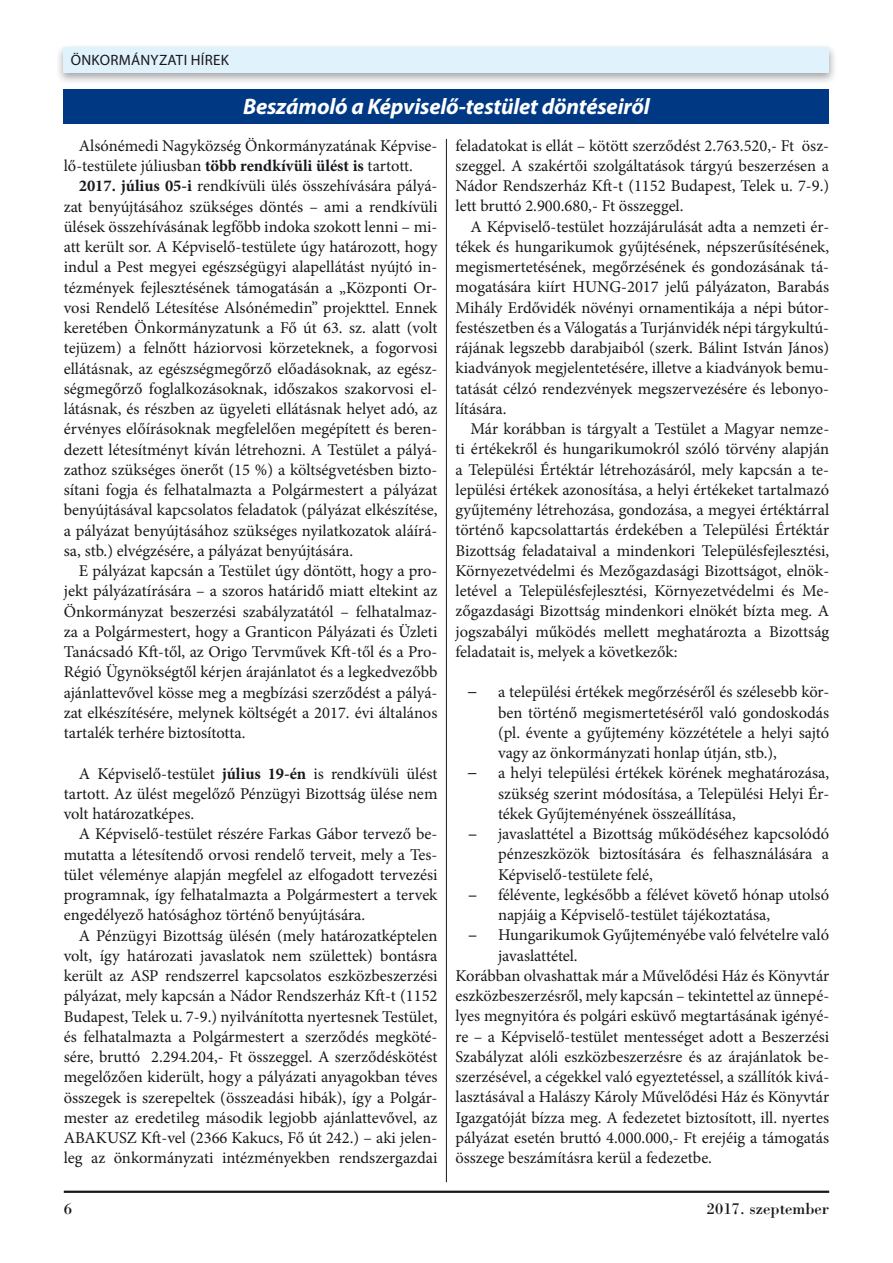
<style>
.page{position:relative;width:893px;height:1263px;background:#fff}
.page>*{position:absolute;margin:0;border:0;box-sizing:border-box;transform-origin:0 0}
.t1{font:italic 700 22.5px "Myriad Pro";letter-spacing:-.01em;color:#fff}
.t2{font:16.5px/20.2px "Minion Pro";color:#1a171c;text-align:justify}
.t3{font:16.5px "H Bodoni";color:#1a171c}
.t4{font:15px "Myriad Pro";letter-spacing:.02em;color:#1a171c}
.s1{font-weight:700}
.s2{font-family:"Bookman Old Style"}
</style>
<div class="page">
<div style="left:56px;top:43px;width:781px;height:42px;background:#1a171c;opacity:.4"></div>
<div style="left:64px;top:47px;width:765px;height:25px;background:#e0f2fb"></div>
<hr style="left:64px;top:1190px;width:765px;height:3px;background:#1a171c">
<div style="left:64px;top:89px;width:765px;height:35px;background:#003883"></div>
<hr style="left:446px;top:139px;width:1px;height:1043px;background:#1a171c">
<p class="t4" style="left:71px;top:51px;width:160px">ÖNKORMÁNYZATI HÍREK</p>
<h1 class="t1" style="left:243px;top:92px;width:408px">Beszámoló a Képviselő-testület döntéseiről</h1>
<p class="t2" style="left:64px;top:136px;width:375px;text-indent:15px">Alsónémedi Nagyközség Önkormányzatának Képvise&shy;lő-testülete júliusban <span class="s1">több rendkívüli ülést is</span> tartott.</p>
<p class="t2" style="left:64px;top:176px;width:376px;text-indent:15px"><span class="s1">2017. július 05-i</span> rendkívüli ülés összehívására pályá&shy;zat benyújtásához szükséges döntés – ami a rendkívüli ülések összehívásának legfőbb indoka szokott lenni – mi&shy;att került sor. A Képviselő-testülete úgy határozott, hogy indul a Pest megyei egészségügyi alapellátást nyújtó in&shy;tézmények fejlesztésének támogatásán a „Központi Or&shy;vosi Rendelő Létesítése Alsónémedin” projekttel. Ennek keretében Önkormányzatunk a Fő út 63. sz. alatt (volt tejüzem) a felnőtt háziorvosi körzeteknek, a fogorvosi ellátásnak, az egészségmegőrző előadásoknak, az egész&shy;ségmegőrző foglalkozásoknak, időszakos szakorvosi el&shy;látásnak, és részben az ügyeleti ellátásnak helyet adó, az érvényes előírásoknak megfelelően megépített és beren&shy;dezett létesítményt kíván létrehozni. A Testület a pályá&shy;zathoz szükséges önerőt (15 %) a költségvetésben bizto&shy;sítani fogja és felhatalmazta a Polgármestert a pályázat benyújtásával kapcsolatos feladatok (pályázat elkészítése, a pályázat benyújtásához szükséges nyilatkozatok aláírá&shy;sa, stb.) elvégzésére, a pályázat benyújtására.</p>
<p class="t2" style="left:64px;top:561px;width:375px;text-indent:15px">E pályázat kapcsán a Testület úgy döntött, hogy a pro&shy;jekt pályázatírására – a szoros határidő miatt eltekint az Önkormányzat beszerzési szabályzatától – felhatalmaz&shy;za a Polgármestert, hogy a Granticon Pályázati és Üzleti Tanácsadó Kft-től, az Origo Tervművek Kft-től és a Pro-Régió Ügynökségtől kérjen árajánlatot és a legkedvezőbb ajánlattevővel kösse meg a megbízási szerződést a pályá&shy;zat elkészítésére, melynek költségét a 2017. évi általános tartalék terhére biztosította.</p>
<p class="t2" style="left:64px;top:763px;width:375px;text-indent:15px">A Képviselő-testület <span class="s1">július 19-én</span> is rendkívüli ülést tartott. Az ülést megelőző Pénzügyi Bizottság ülése nem volt határozatképes.</p>
<p class="t2" style="left:64px;top:824px;width:375px;text-indent:15px">A Képviselő-testület részére Farkas Gábor tervező be&shy;mutatta a létesítendő orvosi rendelő terveit, mely a Tes&shy;tület véleménye alapján megfelel az elfogadott tervezési programnak, így felhatalmazta a Polgármestert a tervek engedélyező hatósághoz történő benyújtására.</p>
<p class="t2" style="left:64px;top:925px;width:375px;text-indent:15px">A Pénzügyi Bizottság ülésén (mely határozatképtelen volt, így határozati javaslatok nem születtek) bontásra került az ASP rendszerrel kapcsolatos eszközbeszerzési pályázat, mely kapcsán a Nádor Rendszerház Kft-t (1152<br>Budapest, Telek u. 7-9.) nyilvánította nyertesnek Testület, és felhatalmazta a Polgármestert a szerződés megköté&shy;sére, bruttó 2.294.204,- Ft összeggel. A szerződéskötést megelőzően kiderült, hogy a pályázati anyagokban téves összegek is szerepeltek (összeadási hibák), így a Polgár&shy;mester az eredetileg második legjobb ajánlattevővel, az ABAKUSZ Kft-vel (2366 Kakucs, Fő út 242.) – aki jelen&shy;leg az önkormányzati intézményekben rendszergazdai</p>
<p class="t2" style="left:455px;top:135px;width:375px">feladatokat is ellát – kötött szerződést 2.763.520,- Ft ös - szeggel. A szakértői szolgáltatások tárgyú beszerzésen a Nádor Rendszerház Kft-t (1152 Budapest, Telek u. 7-9.) lett bruttó 2.900.680,- Ft összeggel.</p>
<p class="t2" style="left:455px;top:216px;width:375px;text-indent:15px">A Képviselő-testület hozzájárulását adta a nemzeti ér&shy;tékek és hungarikumok gyűjtésének, népszerűsítésének, megismertetésének, megőrzésének és gondozásának tá&shy;mogatására kiírt HUNG-2017 jelű pályázaton, Barabás Mihály Erdővidék növényi ornamentikája a népi bútor&shy;festészetben és a Válogatás a Turjánvidék népi tárgykultú&shy;rájának legszebb darabjaiból (szerk. Bálint István János) kiadványok megjelentetésére, illetve a kiadványok bemu&shy;tatását célzó rendezvények megszervezésére és lebonyo&shy;lítására.</p>
<p class="t2" style="left:455px;top:419px;width:375px;text-indent:15px">Már korábban is tárgyalt a Testület a Magyar nemze&shy;ti értékekről és hungarikumokról szóló törvény alapján a Települési Értéktár létrehozásáról, mely kapcsán a te&shy;lepülési értékek azonosítása, a helyi értékeket tartalmazó gyűjtemény létrehozása, gondozása, a megyei értéktárral történő kapcsolattartás érdekében a Települési Értéktár Bizottság feladataival a mindenkori Településfejlesztési, Környezetvédelmi és Mezőgazdasági Bizottságot, elnök&shy;letével a Településfejlesztési, Környezetvédelmi és Me&shy;zőgazdasági Bizottság mindenkori elnökét bízta meg. A jogszabályi működés mellett meghatározta a Bizottság feladatait is, melyek a következők:</p>
<p class="t2" style="left:498px;top:682px;width:333px;text-indent:-30px"><span class="s2">–</span> a települési értékek megőrzéséről és szélesebb kör&shy;ben történő megismertetéséről való gondoskodás (pl. évente a gyűjtemény közzététele a helyi sajtó vagy az önkormányzati honlap útján, stb.),</p>
<p class="t2" style="left:468px;top:763px;width:362px"><span class="s2">–</span> a helyi települési értékek körének meghatározása,</p>
<p class="t2" style="left:498px;top:783px;width:333px">szükség szerint módosítása, a Települési Helyi Ér-</p>
<p class="t2" style="left:498px;top:803px;width:239px">tékek Gyűjteményének összeállítása,</p>
<p class="t2" style="left:498px;top:824px;width:333px">javaslattétel a Bizottság működéséhez kapcsolódó</p>
<p class="t2" style="left:498px;top:844px;width:333px">pénzeszközök biztosítására és felhasználására a</p>
<p class="t2" style="left:498px;top:864px;width:156px">Képviselő-testülete felé,</p>
<p class="t2" style="left:498px;top:884px;width:333px">félévente, legkésőbb a félévet követő hónap utolsó</p>
<p class="t2" style="left:498px;top:905px;width:274px">napjáig a Képviselő-testület tájékoztatása,</p>
<p class="t2" style="left:498px;top:925px;width:333px">Hungarikumok Gyűjteményébe való felvételre való</p>
<p class="t2" style="left:498px;top:945px;width:81px">javaslattétel.</p>
<p class="t2" style="left:455px;top:965px;width:375px">Korábban olvashattak már a Művelődési Ház és Könyvtár</p>
<p class="t2" style="left:455px;top:986px;width:375px">eszközbeszerzésről, mely kapcsán – tekintettel az ünnepé-</p>
<p class="t2" style="left:455px;top:1006px;width:375px">lyes megnyitóra és polgári esküvő megtartásának igényé-</p>
<p class="t2" style="left:455px;top:1026px;width:375px">re – a Képviselő-testület mentességet adott a Beszerzési</p>
<p class="t2" style="left:455px;top:1046px;width:375px">Szabályzat alóli eszközbeszerzésre és az árajánlatok be-</p>
<p class="t2" style="left:455px;top:1067px;width:375px">szerzésével, a cégekkel való egyeztetéssel, a szállítók kivá-</p>
<p class="t2" style="left:455px;top:1087px;width:375px">lasztásával a Halászy Károly Művelődési Ház és Könyvtár</p>
<p class="t2" style="left:455px;top:1107px;width:375px">Igazgatóját bízza meg. A fedezetet biztosított, ill. nyertes</p>
<p class="t2" style="left:455px;top:1127px;width:375px">pályázat esetén bruttó 4.000.000,- Ft erejéig a támogatás</p>
<p class="t2" style="left:455px;top:1148px;width:258px">összege beszámításra kerül a fedezetbe.</p>
<p class="t3" style="left:64px;top:1198px;width:10px">6</p>
<p class="t3" style="left:707px;top:1198px;width:124px">2017. szeptember</p>
</div>
